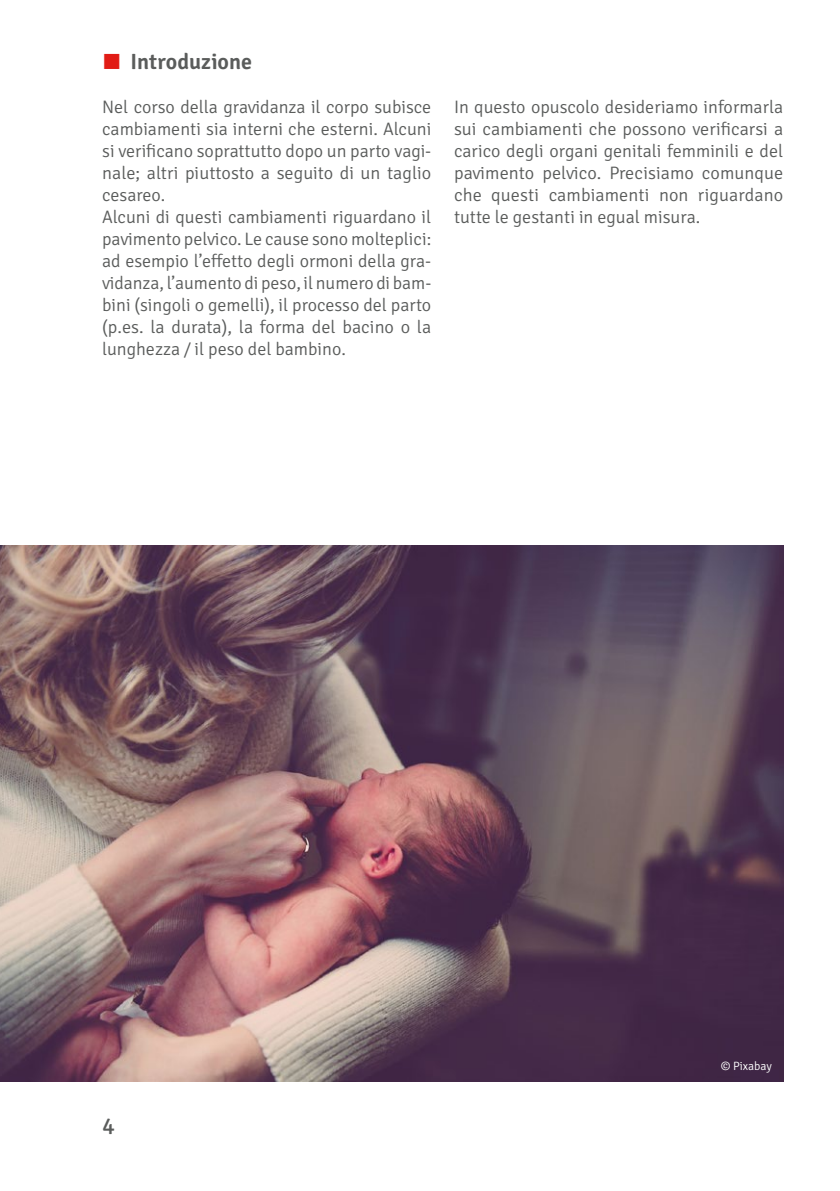
<style>
.page{position:relative;width:840px;height:1191px;background:#fff}
.page>*{position:absolute;margin:0;border:0;box-sizing:border-box;transform-origin:0 0}
.t1{font:24px "Signika";color:#5a5c5b}
.t2{font:600 22px "Signika";color:#5a5c5b}
.t3{font:300 18px/22px "Signika";color:#5a5c5b}
.t4{font:300 12px "Signika";letter-spacing:-.005em;color:#fff}
</style>
<div class="page">
<img style="left:0;top:546px;width:782px;height:535px">
<p class="t2" style="left:130px;top:46px;width:123px">Introduzione</p>
<p class="t3" style="left:102px;top:95px;width:330px">Nel corso della gravidanza il corpo subisce cambiamenti sia interni che esterni. Alcuni si verificano soprattutto dopo un parto vagi&shy;nale; altri piuttosto a seguito di un taglio cesareo.<br>Alcuni di questi cambiamenti riguardano il pavimento pelvico. Le cause sono molteplici: ad esempio l’effetto degli ormoni della gra&shy;vidanza, l’aumento di peso, il numero di bam&shy;bini (singoli o gemelli), il processo del parto (p.es. la durata), la forma del bacino o la lunghezza / il peso del bambino.</p>
<p class="t3" style="left:454px;top:95px;width:330px;text-align:justify">In questo opuscolo desideriamo informarla sui cambiamenti che possono verificarsi a carico degli organi genitali femminili e del pavimento pelvico. Precisiamo comunque che questi cambiamenti non riguardano tutte le gestanti in egual misura.</p>
<h1 class="t1" style="left:102px;top:1108px;width:14px">4</h1>
<p class="t4" style="left:720px;top:1057px;width:52px">© Pixabay</p>
</div>
